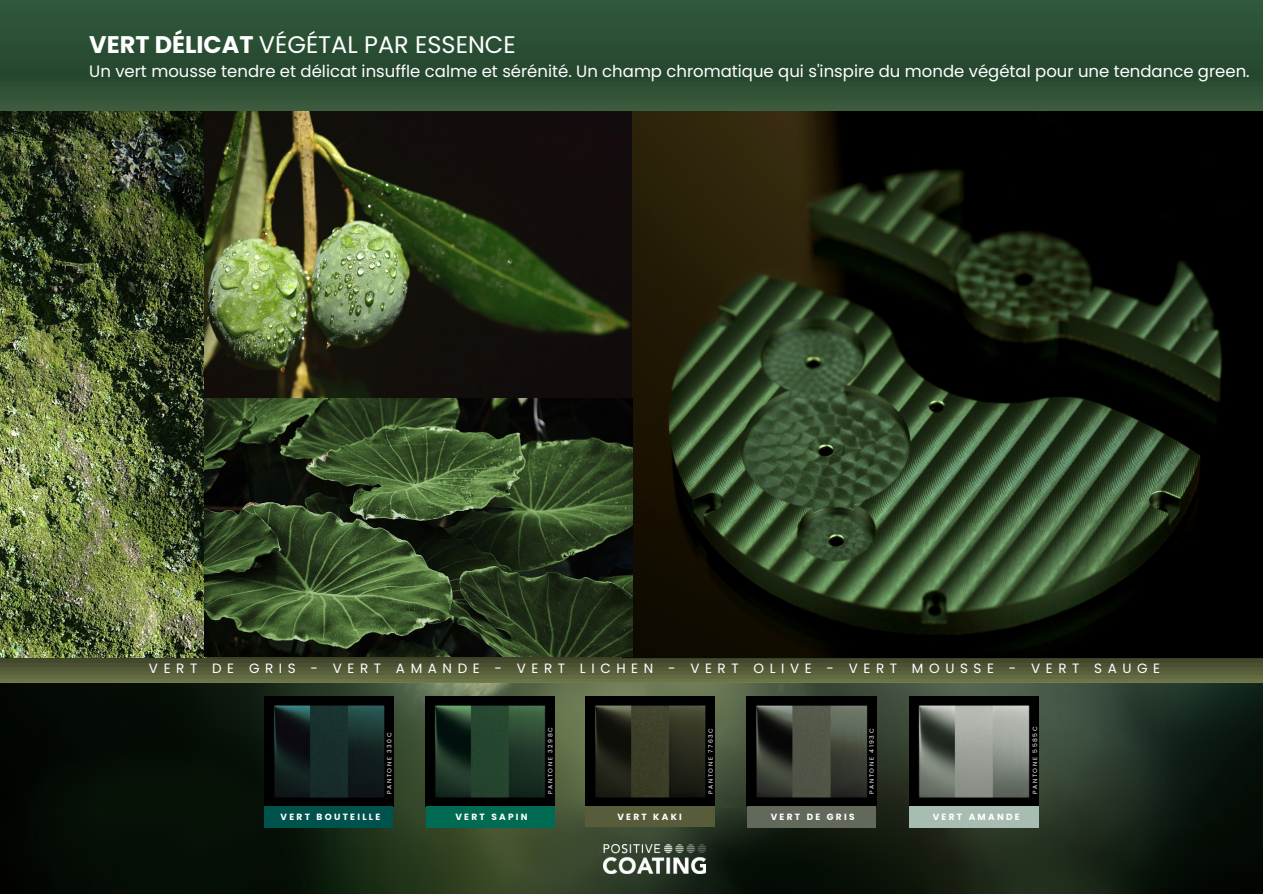
<style>
.page{position:relative;width:1263px;height:894px;background:#fff}
.page>*{position:absolute;margin:0;border:0;box-sizing:border-box;transform-origin:0 0}
.t1{font:24px "Poppins";color:#fff}
.t2{font:16.5px "Poppins";color:#fff}
.t3{font:13.5px "Poppins";letter-spacing:.415em;color:#fff}
.t4{font:700 9px "Poppins";letter-spacing:.255em;color:#fff}
.t5{font:6px "Poppins";letter-spacing:.255em;color:#fff}
.s1{font-weight:700}
</style>
<div class="page">
<img style="left:0;top:682px;width:1263px;height:211px">
<div style="left:0;top:0;width:1263px;height:117px;background:linear-gradient(to bottom,#295236,#314f35)"></div>
<img style="left:603px;top:843px;width:102px;height:30px">
<img style="left:585px;top:696px;width:129px;height:109px">
<div style="left:585px;top:806px;width:129px;height:21px;background:#585c3b"></div>
<img style="left:747px;top:696px;width:129px;height:109px">
<div style="left:747px;top:806px;width:128px;height:21px;background:#62685a"></div>
<div style="left:0;top:656px;width:1263px;height:26px;background:linear-gradient(to bottom,#393d26,#687246)"></div>
<img style="left:0;top:112px;width:207px;height:545px">
<img style="left:909px;top:696px;width:130px;height:109px">
<div style="left:909px;top:806px;width:130px;height:21px;background:#a7bdb1"></div>
<img style="left:426px;top:696px;width:129px;height:109px">
<div style="left:426px;top:806px;width:128px;height:21px;background:#006a52"></div>
<img style="left:265px;top:696px;width:129px;height:109px">
<div style="left:265px;top:806px;width:128px;height:21px;background:#00534c"></div>
<img style="left:622px;top:112px;width:641px;height:545px">
<img style="left:205px;top:112px;width:427px;height:544px">
<p class="t1" style="left:89px;top:27px;width:428px"><span class="s1">VERT DÉLICAT</span> VÉGÉTAL PAR ESSENCE</p>
<p class="t2" style="left:89px;top:60px;width:1162px">Un vert mousse tendre et délicat insuffle calme et sérénité. Un champ chromatique qui s'inspire du monde végétal pour une tendance green.</p>
<p class="t3" style="left:149px;top:658px;width:1013px">VERT DE GRIS - VERT AMANDE - VERT LICHEN - VERT OLIVE - VERT MOUSSE - VERT SAUGE</p>
<p class="t5" style="left:385px;top:793px;width:63px;rotate:-90deg">PANTONE 330C</p>
<p class="t4" style="left:281px;top:809px;width:101px">VERT BOUTEILLE</p>
<p class="t4" style="left:455px;top:809px;width:74px">VERT SAPIN</p>
<p class="t5" style="left:546px;top:793px;width:68px;rotate:-90deg">PANTONE 3298C</p>
<p class="t4" style="left:617px;top:809px;width:66px">VERT KAKI</p>
<p class="t5" style="left:707px;top:793px;width:67px;rotate:-90deg">PANTONE 7763C</p>
<p class="t4" style="left:771px;top:809px;width:85px">VERT DE GRIS</p>
<p class="t5" style="left:867px;top:793px;width:67px;rotate:-90deg">PANTONE 4193C</p>
<p class="t4" style="left:933px;top:809px;width:88px">VERT AMANDE</p>
<p class="t5" style="left:1031px;top:793px;width:69px;rotate:-90deg">PANTONE 5585C</p>
</div>
